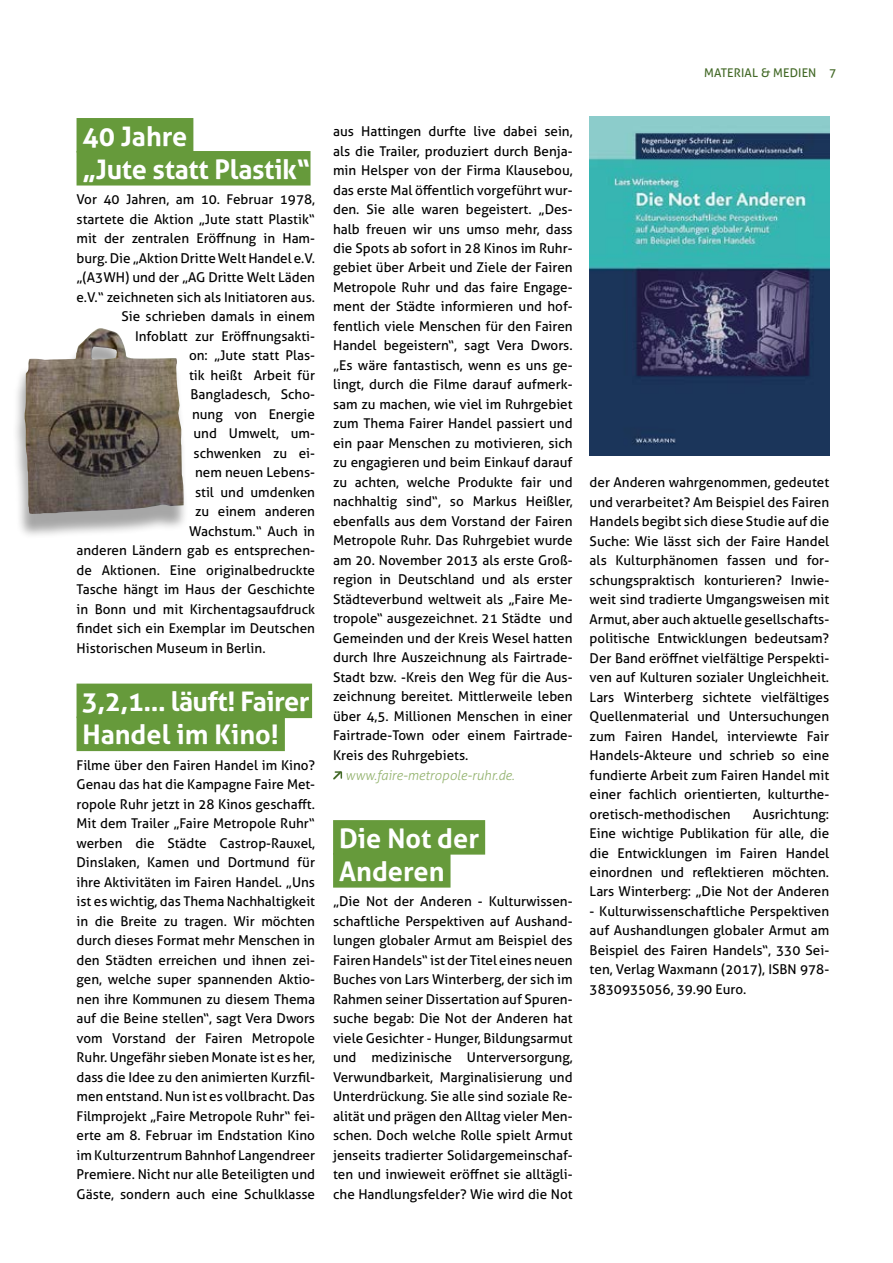
<style>
.page{position:relative;width:893px;height:1263px;background:#fff}
.page>*{position:absolute;margin:0;border:0;box-sizing:border-box;transform-origin:0 0}
.t1{font:700 27px/33px "Aller";letter-spacing:-.005em;color:#fff}
.t2{font:13.5px/19.5px "Aller";color:#000;text-align:justify}
.t3{font:italic 300 13.5px "Aller";color:#96b572}
.t4{font:12px "Aller";letter-spacing:.01em;color:#436927}
</style>
<div class="page">
<div style="left:77px;top:118px;width:116px;height:35px;background:#669a3b"></div>
<div style="left:77px;top:151px;width:233px;height:35px;background:#669a3b"></div>
<div style="left:77px;top:684px;width:235px;height:34px;background:#669a3b"></div>
<div style="left:77px;top:717px;width:208px;height:34px;background:#669a3b"></div>
<div style="left:333px;top:820px;width:152px;height:35px;background:#669a3b"></div>
<div style="left:333px;top:853px;width:117px;height:35px;background:#669a3b"></div>
<svg style="left:333px;top:771px;width:10px;height:9px"></svg>
<div style="left:12px;top:336px;width:177px;height:203px;background:#000;opacity:.35"></div>
<img style="left:24px;top:328px;width:160px;height:186px">
<img style="left:590px;top:117px;width:239px;height:338px">
<p class="t4" style="left:704px;top:66px;width:134px">MATERIAL &amp; MEDIEN 7</p>
<h1 class="t1" style="left:82px;top:119px;width:230px">40 Jahre<br>„Jute statt Plastik“</h1>
<p class="t2" style="left:77px;top:190px;width:240px">Vor 40 Jahren, am 10. Februar 1978,</p>
<p class="t2" style="left:77px;top:209px;width:240px">startete die Aktion „Jute statt Plastik“</p>
<p class="t2" style="left:77px;top:229px;width:240px">mit der zentralen Eröffnung in Ham-</p>
<p class="t2" style="left:77px;top:248px;width:240px">burg. Die „Aktion Dritte Welt Handel e.V.</p>
<p class="t2" style="left:77px;top:268px;width:240px">„(A3WH) und der „AG Dritte Welt Läden</p>
<p class="t2" style="left:77px;top:287px;width:240px">e.V.“ zeichneten sich als Initiatoren aus.</p>
<p class="t2" style="left:122px;top:307px;width:195px">Sie schrieben damals in einem</p>
<p class="t2" style="left:135px;top:326px;width:182px">Infoblatt zur Eröffnungsakti-</p>
<p class="t2" style="left:189px;top:346px;width:128px">on: „Jute statt Plas-</p>
<p class="t2" style="left:189px;top:365px;width:128px">tik heißt Arbeit für</p>
<p class="t2" style="left:191px;top:385px;width:126px">Bangladesch, Scho-</p>
<p class="t2" style="left:192px;top:404px;width:124px">nung von Energie</p>
<p class="t2" style="left:194px;top:424px;width:123px">und Umwelt, um-</p>
<p class="t2" style="left:194px;top:443px;width:123px">schwenken zu ei-</p>
<p class="t2" style="left:195px;top:463px;width:122px">nem neuen Lebens-</p>
<p class="t2" style="left:195px;top:482px;width:122px">stil und umdenken</p>
<p class="t2" style="left:195px;top:502px;width:122px">zu einem anderen</p>
<p class="t2" style="left:189px;top:521px;width:128px">Wachstum.“ Auch in</p>
<p class="t2" style="left:77px;top:541px;width:240px">anderen Ländern gab es entsprechen-</p>
<p class="t2" style="left:77px;top:560px;width:240px">de Aktionen. Eine originalbedruckte</p>
<p class="t2" style="left:77px;top:580px;width:240px">Tasche hängt im Haus der Geschichte</p>
<p class="t2" style="left:77px;top:599px;width:240px">in Bonn und mit Kirchentagsaufdruck</p>
<p class="t2" style="left:77px;top:619px;width:240px">findet sich ein Exemplar im Deutschen</p>
<p class="t2" style="left:77px;top:638px;width:191px">Historischen Museum in Berlin.</p>
<h1 class="t1" style="left:82px;top:685px;width:229px">3,2,1… läuft! Fairer<br>Handel im Kino!</h1>
<p class="t2" style="left:77px;top:755px;width:240px">Filme über den Fairen Handel im Kino?<br>Genau das hat die Kampagne Faire Met&shy;ropole Ruhr jetzt in 28 Kinos geschafft.<br>Mit dem Trailer „Faire Metropole Ruhr“ werben die Städte Castrop-Rauxel, Dinslaken, Kamen und Dortmund für ihre Aktivitäten im Fairen Handel. „Uns ist es wichtig, das Thema Nachhaltigkeit in die Breite zu tragen. Wir möchten durch dieses Format mehr Menschen in den Städten erreichen und ihnen zei&shy;gen, welche super spannenden Aktio&shy;nen ihre Kommunen zu diesem Thema auf die Beine stellen“, sagt Vera Dwors vom Vorstand der Fairen Metropole Ruhr. Ungefähr sieben Monate ist es her, dass die Idee zu den animierten Kurzfil&shy;men entstand. Nun ist es vollbracht. Das Filmprojekt „Faire Metropole Ruhr“ fei&shy;erte am 8. Februar im Endstation Kino im Kulturzentrum Bahnhof Langendreer Premiere. Nicht nur alle Beteiligten und Gäste, sondern auch eine Schulklasse</p>
<p class="t2" style="left:333px;top:121px;width:241px">aus Hattingen durfte live dabei sein, als die Trailer, produziert durch Benja&shy;min Helsper von der Firma Klausebou, das erste Mal öffentlich vorgeführt wur&shy;den. Sie alle waren begeistert. „Des&shy;halb freuen wir uns umso mehr, dass die Spots ab sofort in 28 Kinos im Ruhr&shy;gebiet über Arbeit und Ziele der Fairen Metropole Ruhr und das faire Engage&shy;ment der Städte informieren und hof&shy;fentlich viele Menschen für den Fairen Handel begeistern“, sagt Vera Dwors. „Es wäre fantastisch, wenn es uns ge&shy;lingt, durch die Filme darauf aufmerk&shy;sam zu machen, wie viel im Ruhrgebiet zum Thema Fairer Handel passiert und ein paar Menschen zu motivieren, sich zu engagieren und beim Einkauf darauf zu achten, welche Produkte fair und nachhaltig sind“, so Markus Heißler, ebenfalls aus dem Vorstand der Fairen Metropole Ruhr. Das Ruhrgebiet wurde am 20. November 2013 als erste Groß&shy;region in Deutschland und als erster Städteverbund weltweit als „Faire Me&shy;tropole“ ausgezeichnet. 21 Städte und Gemeinden und der Kreis Wesel hatten durch Ihre Auszeichnung als Fairtrade-Stadt bzw. -Kreis den Weg für die Aus&shy;zeichnung bereitet. Mittlerweile leben über 4,5. Millionen Menschen in einer Fairtrade-Town oder einem Fairtrade-Kreis des Ruhrgebiets.</p>
<p class="t3" style="left:345px;top:767px;width:171px">www.faire-metropole-ruhr.de.</p>
<h1 class="t1" style="left:339px;top:821px;width:142px">Die Not der<br>Anderen</h1>
<p class="t2" style="left:333px;top:892px;width:241px">„Die Not der Anderen - Kulturwissen&shy;schaftliche Perspektiven auf Aushand&shy;lungen globaler Armut am Beispiel des Fairen Handels“ ist der Titel eines neuen Buches von Lars Winterberg, der sich im Rahmen seiner Dissertation auf Spuren&shy;suche begab: Die Not der Anderen hat viele Gesichter - Hunger, Bildungsarmut und medizinische Unterversorgung, Verwundbarkeit, Marginalisierung und Unterdrückung. Sie alle sind soziale Re&shy;alität und prägen den Alltag vieler Men&shy;schen. Doch welche Rolle spielt Armut jenseits tradierter Solidargemeinschaf&shy;ten und inwieweit eröffnet sie alltägli&shy;che Handlungsfelder? Wie wird die Not</p>
<p class="t2" style="left:590px;top:472px;width:241px">der Anderen wahrgenommen, gedeutet und verarbeitet? Am Beispiel des Fairen Handels begibt sich diese Studie auf die Suche: Wie lässt sich der Faire Handel als Kulturphänomen fassen und for&shy;schungspraktisch konturieren? Inwie&shy;weit sind tradierte Umgangsweisen mit Armut, aber auch aktuelle gesellschafts&shy;politische Entwicklungen bedeutsam?<br>Der Band eröffnet vielfältige Perspekti&shy;ven auf Kulturen sozialer Ungleichheit.<br>Lars Winterberg sichtete vielfältiges Quellenmaterial und Untersuchungen zum Fairen Handel, interviewte Fair Handels-Akteure und schrieb so eine fundierte Arbeit zum Fairen Handel mit einer fachlich orientierten, kulturthe&shy;oretisch-methodischen</p>
<p class="t2" style="left:590px;top:804px;width:241px;text-indent:163px">Ausrichtung:<br>Eine wichtige Publikation für alle, die die Entwicklungen im Fairen Handel einordnen und reflektieren möchten.<br>Lars Winterberg: „Die Not der Anderen</p>
<p class="t2" style="left:590px;top:901px;width:241px">- Kulturwissenschaftliche Perspektiven auf Aushandlungen globaler Armut am Beispiel des Fairen Handels“, 330 Sei&shy;ten, Verlag Waxmann (2017), ISBN 978- 3830935056, 39.90 Euro.</p>
</div>
